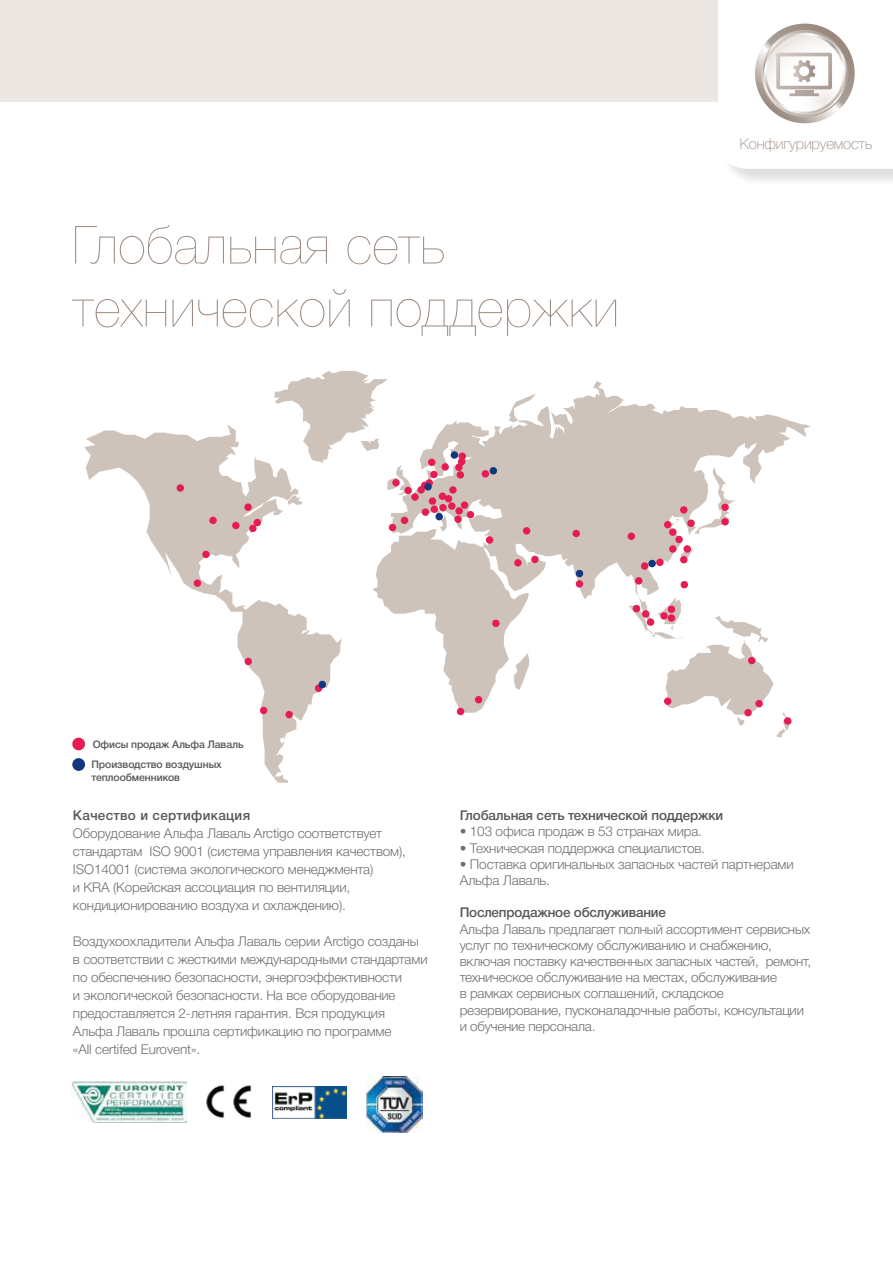
<style>
.page{position:relative;width:893px;height:1263px;background:#fff}
.page>*{position:absolute;margin:0;border:0;box-sizing:border-box;transform-origin:0 0}
.t1{font:200 52.5px/63px "Helvetica Neue Cyr";letter-spacing:.01em;color:#9a897e}
.t2{font:100 15px "Helvetica Neue Cyr";letter-spacing:-.01em;color:#9a897e}
.t3{font:300 13.5px/18px "Helvetica Neue Cyr";letter-spacing:-.01em;color:#706f6f}
.t4{font:500 13.5px "Helvetica Neue Cyr";letter-spacing:-.01em;color:#575756}
.t5{font:500 13.5px "Helvetica Neue Cyr";letter-spacing:.025em;color:#575756}
.t6{font:500 10.5px/20.5px "Helvetica Neue Cyr";letter-spacing:-.01em;color:#575756}
</style>
<div class="page">
<div style="left:0;top:0;width:893px;height:101px;background:#ece7e3"></div>
<div style="left:720px;top:0;width:173px;height:188px;background:#000;opacity:.13"></div>
<svg style="left:84px;top:424px;width:258px;height:359px"></svg>
<svg style="left:275px;top:371px;width:116px;height:134px"></svg>
<svg style="left:372px;top:529px;width:157px;height:184px"></svg>
<svg style="left:391px;top:381px;width:420px;height:258px;fill:#cfc3bb"></svg>
<svg style="left:657px;top:597px;width:135px;height:141px"></svg>
<svg style="left:638px;top:606px;width:13px;height:20px"></svg>
<svg style="left:680px;top:545px;width:13px;height:18px"></svg>
<div style="left:422px;top:508px;width:7px;height:8px;background:#e51d53;border-radius:50%"></div>
<div style="left:254px;top:519px;width:7px;height:7px;background:#e51d53;border-radius:50%"></div>
<div style="left:202px;top:551px;width:8px;height:7px;background:#e51d53;border-radius:50%"></div>
<div style="left:209px;top:517px;width:8px;height:7px;background:#e51d53;border-radius:50%"></div>
<div style="left:232px;top:522px;width:8px;height:7px;background:#e51d53;border-radius:50%"></div>
<div style="left:177px;top:484px;width:7px;height:8px;background:#e51d53;border-radius:50%"></div>
<div style="left:285px;top:711px;width:8px;height:7px;background:#e51d53;border-radius:50%"></div>
<div style="left:664px;top:697px;width:7px;height:8px;background:#e51d53;border-radius:50%"></div>
<div style="left:457px;top:708px;width:7px;height:7px;background:#e51d53;border-radius:50%"></div>
<div style="left:656px;top:559px;width:8px;height:7px;background:#e51d53;border-radius:50%"></div>
<div style="left:628px;top:532px;width:7px;height:8px;background:#e51d53;border-radius:50%"></div>
<div style="left:680px;top:556px;width:7px;height:7px;background:#e51d53;border-radius:50%"></div>
<div style="left:439px;top:504px;width:8px;height:7px;background:#e51d53;border-radius:50%"></div>
<div style="left:411px;top:493px;width:8px;height:8px;background:#e51d53;border-radius:50%"></div>
<div style="left:417px;top:486px;width:8px;height:7px;background:#e51d53;border-radius:50%"></div>
<div style="left:392px;top:479px;width:8px;height:7px;background:#e51d53;border-radius:50%"></div>
<div style="left:430px;top:471px;width:8px;height:7px;background:#e51d53;border-radius:50%"></div>
<svg style="left:425px;top:479px;width:8px;height:8px"></svg>
<div style="left:454px;top:515px;width:8px;height:8px;background:#e51d53;border-radius:50%"></div>
<div style="left:486px;top:536px;width:7px;height:8px;background:#e51d53;border-radius:50%"></div>
<div style="left:421px;top:482px;width:7px;height:7px;background:#e51d53;border-radius:50%"></div>
<div style="left:401px;top:517px;width:7px;height:7px;background:#e51d53;border-radius:50%"></div>
<div style="left:431px;top:505px;width:7px;height:8px;background:#e51d53;border-radius:50%"></div>
<div style="left:428px;top:459px;width:7px;height:7px;background:#e51d53;border-radius:50%"></div>
<div style="left:441px;top:463px;width:8px;height:8px;background:#e51d53;border-radius:50%"></div>
<div style="left:467px;top:511px;width:7px;height:7px;background:#e51d53;border-radius:50%"></div>
<div style="left:249px;top:525px;width:8px;height:7px;background:#e51d53;border-radius:50%"></div>
<div style="left:244px;top:503px;width:8px;height:8px;background:#e51d53;border-radius:50%"></div>
<div style="left:194px;top:579px;width:7px;height:8px;background:#e51d53;border-radius:50%"></div>
<svg style="left:315px;top:684px;width:7px;height:8px"></svg>
<div style="left:245px;top:658px;width:7px;height:7px;background:#e51d53;border-radius:50%"></div>
<div style="left:755px;top:700px;width:8px;height:7px;background:#e51d53;border-radius:50%"></div>
<div style="left:748px;top:657px;width:7px;height:7px;background:#e51d53;border-radius:50%"></div>
<div style="left:744px;top:709px;width:8px;height:7px;background:#e51d53;border-radius:50%"></div>
<div style="left:784px;top:717px;width:7px;height:8px;background:#e51d53;border-radius:50%"></div>
<div style="left:576px;top:580px;width:7px;height:8px;background:#e51d53;border-radius:50%"></div>
<div style="left:633px;top:605px;width:7px;height:7px;background:#e51d53;border-radius:50%"></div>
<div style="left:642px;top:610px;width:7px;height:8px;background:#e51d53;border-radius:50%"></div>
<div style="left:635px;top:577px;width:7px;height:7px;background:#e51d53;border-radius:50%"></div>
<div style="left:531px;top:556px;width:8px;height:7px;background:#e51d53;border-radius:50%"></div>
<div style="left:721px;top:518px;width:8px;height:7px;background:#e51d53;border-radius:50%"></div>
<div style="left:721px;top:503px;width:8px;height:8px;background:#e51d53;border-radius:50%"></div>
<div style="left:404px;top:487px;width:8px;height:7px;background:#e51d53;border-radius:50%"></div>
<div style="left:687px;top:519px;width:8px;height:8px;background:#e51d53;border-radius:50%"></div>
<div style="left:680px;top:506px;width:7px;height:8px;background:#e51d53;border-radius:50%"></div>
<div style="left:683px;top:545px;width:8px;height:8px;background:#e51d53;border-radius:50%"></div>
<div style="left:675px;top:536px;width:8px;height:7px;background:#e51d53;border-radius:50%"></div>
<div style="left:669px;top:545px;width:8px;height:8px;background:#e51d53;border-radius:50%"></div>
<div style="left:669px;top:528px;width:8px;height:8px;background:#e51d53;border-radius:50%"></div>
<div style="left:664px;top:521px;width:7px;height:7px;background:#e51d53;border-radius:50%"></div>
<div style="left:260px;top:707px;width:7px;height:7px;background:#e51d53;border-radius:50%"></div>
<div style="left:455px;top:507px;width:8px;height:8px;background:#e51d53;border-radius:50%"></div>
<div style="left:439px;top:492px;width:7px;height:8px;background:#e51d53;border-radius:50%"></div>
<div style="left:448px;top:502px;width:7px;height:8px;background:#e51d53;border-radius:50%"></div>
<div style="left:523px;top:527px;width:7px;height:7px;background:#e51d53;border-radius:50%"></div>
<div style="left:492px;top:620px;width:8px;height:7px;background:#e51d53;border-radius:50%"></div>
<div style="left:475px;top:696px;width:7px;height:7px;background:#e51d53;border-radius:50%"></div>
<div style="left:458px;top:452px;width:8px;height:8px;background:#e51d53;border-radius:50%"></div>
<div style="left:458px;top:458px;width:7px;height:7px;background:#e51d53;border-radius:50%"></div>
<div style="left:455px;top:463px;width:8px;height:8px;background:#e51d53;border-radius:50%"></div>
<div style="left:457px;top:471px;width:7px;height:8px;background:#e51d53;border-radius:50%"></div>
<div style="left:449px;top:486px;width:8px;height:8px;background:#e51d53;border-radius:50%"></div>
<div style="left:461px;top:501px;width:7px;height:8px;background:#e51d53;border-radius:50%"></div>
<div style="left:681px;top:581px;width:7px;height:7px;background:#e51d53;border-radius:50%"></div>
<div style="left:668px;top:606px;width:7px;height:7px;background:#e51d53;border-radius:50%"></div>
<div style="left:660px;top:612px;width:8px;height:8px;background:#e51d53;border-radius:50%"></div>
<div style="left:668px;top:614px;width:7px;height:8px;background:#e51d53;border-radius:50%"></div>
<div style="left:389px;top:524px;width:7px;height:7px;background:#e51d53;border-radius:50%"></div>
<div style="left:429px;top:497px;width:7px;height:8px;background:#e51d53;border-radius:50%"></div>
<div style="left:445px;top:495px;width:7px;height:7px;background:#e51d53;border-radius:50%"></div>
<div style="left:514px;top:559px;width:8px;height:7px;background:#e51d53;border-radius:50%"></div>
<div style="left:647px;top:618px;width:7px;height:8px;background:#e51d53;border-radius:50%"></div>
<div style="left:482px;top:470px;width:7px;height:7px;background:#e51d53;border-radius:50%"></div>
<div style="left:572px;top:530px;width:8px;height:7px;background:#e51d53;border-radius:50%"></div>
<div style="left:641px;top:562px;width:7px;height:8px;background:#e51d53;border-radius:50%"></div>
<div style="left:451px;top:451px;width:7px;height:8px;background:#11387f;border-radius:50%"></div>
<div style="left:435px;top:513px;width:8px;height:7px;background:#11387f;border-radius:50%"></div>
<div style="left:424px;top:483px;width:8px;height:7px;background:#11387f;border-radius:50%"></div>
<div style="left:490px;top:467px;width:7px;height:7px;background:#11387f;border-radius:50%"></div>
<div style="left:319px;top:681px;width:7px;height:7px;background:#11387f;border-radius:50%"></div>
<div style="left:576px;top:570px;width:7px;height:7px;background:#11387f;border-radius:50%"></div>
<div style="left:648px;top:560px;width:8px;height:7px;background:#11387f;border-radius:50%"></div>
<div style="left:72px;top:738px;width:13px;height:12px;background:#e51d53;border-radius:50%"></div>
<div style="left:72px;top:758px;width:13px;height:13px;background:#11387f;border-radius:50%"></div>
<img style="left:367px;top:1077px;width:56px;height:56px">
<img style="left:71px;top:1082px;width:115px;height:40px">
<img style="left:206px;top:1085px;width:45px;height:34px">
<svg style="left:718px;top:0;width:175px;height:169px"></svg>
<img style="left:272px;top:1086px;width:74px;height:32px">
<h1 class="t1" style="left:72px;top:214px;width:548px">Глобальная сеть технической поддержки</h1>
<p class="t2" style="left:740px;top:135px;width:134px">Конфигурируемость</p>
<p class="t6" style="left:91px;top:734px;width:154px">Офисы продаж Альфа Лаваль<br>Производство воздушных</p>
<p class="t6" style="left:91px;top:767px;width:90px">теплообменников</p>
<p class="t5" style="left:73px;top:808px;width:179px">Качество и сертификация</p>
<p class="t3" style="left:73px;top:824px;width:335px">Оборудование Альфа Лаваль Arctigo соответствует стандартам ISO 9001 (система управления качеством), ISO14001 (система экологического менеджмента)<br>и KRA (Корейская ассоциация по вентиляции, кондиционированию воздуха и охлаждению).</p>
<p class="t3" style="left:73px;top:932px;width:356px">Воздухоохладители Альфа Лаваль серии Arctigo созданы в соответствии с жесткими международными стандартами по обеспечению безопасности, энергоэффективности<br>и экологической безопасности. На все оборудование предоставляется 2-летняя гарантия. Вся продукция Альфа Лаваль прошла сертификацию по программе<br>«All certifed Eurovent».</p>
<p class="t4" style="left:460px;top:808px;width:265px">Глобальная сеть технической поддержки</p>
<p class="t3" style="left:460px;top:823px;width:244px">• 103 офиса продаж в 53 странах мира.</p>
<p class="t3" style="left:460px;top:839px;width:247px">• Техническая поддержка специалистов.</p>
<p class="t3" style="left:460px;top:856px;width:335px;line-height:16.2px">• Поставка оригинальных запасных частей партнерами<br>Альфа Лаваль.</p>
<p class="t4" style="left:460px;top:905px;width:208px">Послепродажное обслуживание</p>
<p class="t3" style="left:460px;top:921px;width:353px;line-height:16.2px">Альфа Лаваль предлагает полный ассортимент сервисных услуг по техническому обслуживанию и снабжению, включая поставку качественных запасных частей, ремонт, техническое обслуживание на местах, обслуживание<br>в рамках сервисных соглашений, складское резервирование, пусконаладочные работы, консультации и обучение персонала.</p>
</div>
